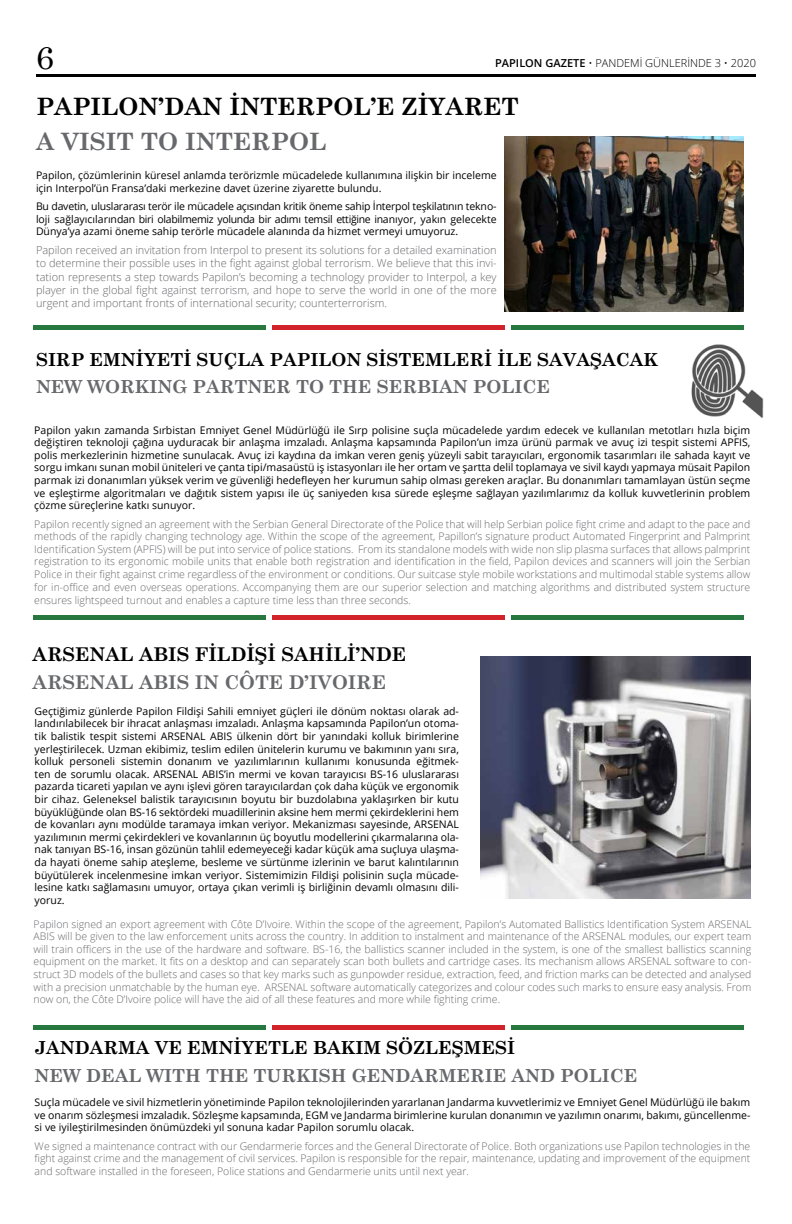
<style>
.page{position:relative;width:792px;height:1224px;background:#fff}
.page>*{position:absolute;margin:0;border:0;box-sizing:border-box;transform-origin:0 0}
.t1{font:32px "Century Schoolbook";color:#000}
.t2{font:700 24px "Century Schoolbook";color:#000}
.t3{font:700 24px "Century Schoolbook";color:#67686b}
.t4{font:700 19px "Century Schoolbook";color:#000}
.t5{font:700 19px "Century Schoolbook";color:#67686b}
.t6{font:700 18px "Century Schoolbook";color:#000}
.t7{font:700 18px "Century Schoolbook";color:#67686b}
.t8{font:300 11px/13.2px "Open Sans";color:#67686b;text-align:justify}
.t9{font:300 11px "Open Sans";color:#000}
.t10{font:10.5px/12.6px "Open Sans";color:#000;text-align:justify}
.t11{font:300 10.5px/12.6px "Open Sans";color:#67686b;text-align:justify}
.s1{font-weight:600}
</style>
<div class="page">
<hr style="left:36px;top:74px;width:720px;height:3px;background:#000">
<img style="left:691px;top:344px;width:73px;height:74px">
<img style="left:505px;top:136px;width:239px;height:176px">
<hr style="left:33px;top:326px;width:233px;height:4px;background:#27783e">
<div style="left:33px;top:1025px;width:233px;height:5px;background:#27783e"></div>
<div style="left:33px;top:615px;width:233px;height:5px;background:#27783e"></div>
<hr style="left:272px;top:326px;width:233px;height:4px;background:#d2232a">
<div style="left:272px;top:1025px;width:233px;height:5px;background:#d2232a"></div>
<div style="left:272px;top:615px;width:233px;height:5px;background:#d2232a"></div>
<hr style="left:511px;top:326px;width:233px;height:4px;background:#27783e">
<div style="left:511px;top:1025px;width:233px;height:5px;background:#27783e"></div>
<div style="left:511px;top:615px;width:233px;height:5px;background:#27783e"></div>
<img style="left:481px;top:657px;width:269px;height:241px">
<h1 class="t1" style="left:36px;top:31px;width:19px">6</h1>
<p class="t9" style="left:495px;top:56px;width:262px"><span class="s1">PAPILON GAZETE</span> • PANDEMİ GÜNLERİNDE 3 • 2020</p>
<h2 class="t2" style="left:36px;top:88px;width:484px">PAPILON’DAN İNTERPOL’E ZİYARET</h2>
<h2 class="t3" style="left:36px;top:122px;width:292px">A VISIT TO INTERPOL</h2>
<p class="t10" style="left:36px;top:169px;width:462px">Papilon, çözümlerinin küresel anlamda terörizmle mücadelede kullanımına ilişkin bir inceleme için Interpol’ün Fransa’daki merkezine davet üzerine ziyarette bulundu.</p>
<p class="t10" style="left:36px;top:200px;width:462px">Bu davetin, uluslararası terör ile mücadele açısından kritik öneme sahip İnterpol teşkilatının tekno&shy;loji sağlayıcılarından biri olabilmemiz yolunda bir adımı temsil ettiğine inanıyor, yakın gelecekte Dünya’ya azami öneme sahip terörle mücadele alanında da hizmet vermeyi umuyoruz.</p>
<p class="t8" style="left:36px;top:243px;width:462px">Papilon received an invitation from Interpol to present its solutions for a detailed examination to determine their possible uses in the fight against global terrorism. We believe that this invi&shy;tation represents a step towards Papilon’s becoming a technology provider to Interpol, a key player in the global fight against terrorism, and hope to serve the world in one of the more urgent and important fronts of international security; counterterrorism.</p>
<h3 class="t6" style="left:36px;top:345px;width:624px">SIRP EMNİYETİ SUÇLA PAPILON SİSTEMLERİ İLE SAVAŞACAK</h3>
<h3 class="t7" style="left:36px;top:372px;width:516px">NEW WORKING PARTNER TO THE SERBIAN POLICE</h3>
<p class="t10" style="left:34px;top:423px;width:718px">Papilon yakın zamanda Sırbistan Emniyet Genel Müdürlüğü ile Sırp polisine suçla mücadelede yardım edecek ve kullanılan metotları hızla biçim değiştiren teknoloji çağına uyduracak bir anlaşma imzaladı. Anlaşma kapsamında Papilon’un imza ürünü parmak ve avuç izi tespit sistemi APFIS, polis merkezlerinin hizmetine sunulacak. Avuç izi kaydına da imkan veren geniş yüzeyli sabit tarayıcıları, ergonomik tasarımları ile sahada kayıt ve sorgu imkanı sunan mobil üniteleri ve çanta tipi/masaüstü iş istasyonları ile her ortam ve şartta delil toplamaya ve sivil kaydı yapmaya müsait Papilon parmak izi donanımları yüksek verim ve güvenliği hedefleyen her kurumun sahip olması gereken araçlar. Bu donanımları tamamlayan üstün seçme ve eşleştirme algoritmaları ve dağıtık sistem yapısı ile üç saniyeden kısa sürede eşleşme sağlayan yazılımlarımız da kolluk kuvvetlerinin problem çözme süreçlerine katkı sunuyor.</p>
<p class="t11" style="left:34px;top:517px;width:718px">Papilon recently signed an agreement with the Serbian General Directorate of the Police that will help Serbian police fight crime and adapt to the pace and methods of the rapidly changing technology age. Within the scope of the agreement, Papillon’s signature product Automated Fingerprint and Palmprint Identification System (APFIS) will be put into service of police stations. From its standalone models with wide non slip plasma surfaces that allows palmprint registration to its ergonomic mobile units that enable both registration and identification in the field, Papilon devices and scanners will join the Serbian Police in their fight against crime regardless of the environment or conditions. Our suitcase style mobile workstations and multimodal stable systems allow for in-office and even overseas operations. Accompanying them are our superior selection and matching algorithms and distributed system structure ensures lightspeed turnout and enables a capture time less than three seconds.</p>
<h3 class="t4" style="left:33px;top:639px;width:375px">ARSENAL ABIS FİLDİŞİ SAHİLİ’NDE</h3>
<h3 class="t5" style="left:33px;top:668px;width:355px">ARSENAL ABIS IN CÔTE D’IVOIRE</h3>
<p class="t10" style="left:35px;top:704px;width:426px">Geçtiğimiz günlerde Papilon Fildişi Sahili emniyet güçleri ile dönüm noktası olarak ad&shy;landırılabilecek bir ihracat anlaşması imzaladı. Anlaşma kapsamında Papilon’un otoma&shy;tik balistik tespit sistemi ARSENAL ABIS ülkenin dört bir yanındaki kolluk birimlerine yerleştirilecek. Uzman ekibimiz, teslim edilen ünitelerin kurumu ve bakımının yanı sıra, kolluk personeli sistemin donanım ve yazılımlarının kullanımı konusunda eğitmek&shy;ten de sorumlu olacak. ARSENAL ABIS’in mermi ve kovan tarayıcısı BS-16 uluslararası pazarda ticareti yapılan ve aynı işlevi gören tarayıcılardan çok daha küçük ve ergonomik bir cihaz. Geleneksel balistik tarayıcısının boyutu bir buzdolabına yaklaşırken bir kutu büyüklüğünde olan BS-16 sektördeki muadillerinin aksine hem mermi çekirdeklerini hem de kovanları aynı modülde taramaya imkan veriyor. Mekanizması sayesinde, ARSENAL yazılımının mermi çekirdekleri ve kovanlarının üç boyutlu modellerini çıkarmalarına ola&shy;nak tanıyan BS-16, insan gözünün tahlil edemeyeceği kadar küçük ama suçluya ulaşma&shy;da hayati öneme sahip ateşleme, besleme ve sürtünme izlerinin ve barut kalıntılarının büyütülerek incelenmesine imkan veriyor. Sistemimizin Fildişi polisinin suçla mücade&shy;lesine katkı sağlamasını umuyor, ortaya çıkan verimli iş birliğinin devamlı olmasını dili&shy;yoruz.</p>
<p class="t11" style="left:34px;top:917px;width:719px">Papilon signed an export agreement with Côte D’Ivoire. Within the scope of the agreement, Papilon’s Automated Ballistics Identification System ARSENAL ABIS will be given to the law enforcement units across the country. In addition to instalment and maintenance of the ARSENAL modules, our expert team will train officers in the use of the hardware and software. BS-16, the ballistics scanner included in the system, is one of the smallest ballistics scanning equipment on the market. It fits on a desktop and can separately scan both bullets and cartridge cases. Its mechanism allows ARSENAL software to con&shy;struct 3D models of the bullets and cases so that key marks such as gunpowder residue, extraction, feed, and friction marks can be detected and analysed with a precision unmatchable by the human eye. ARSENAL software automatically categorizes and colour codes such marks to ensure easy analysis. From now on, the Côte D’Ivoire police will have the aid of all these features and more while fighting crime.</p>
<h3 class="t6" style="left:35px;top:1034px;width:482px">JANDARMA VE EMNİYETLE BAKIM SÖZLEŞMESİ</h3>
<h3 class="t7" style="left:35px;top:1061px;width:604px">NEW DEAL WITH THE TURKISH GENDARMERIE AND POLICE</h3>
<p class="t10" style="left:35px;top:1096px;width:717px">Suçla mücadele ve sivil hizmetlerin yönetiminde Papilon teknolojilerinden yararlanan Jandarma kuvvetlerimiz ve Emniyet Genel Müdürlüğü ile bakım ve onarım sözleşmesi imzaladık. Sözleşme kapsamında, EGM ve Jandarma birimlerine kurulan donanımın ve yazılımın onarımı, bakımı, güncellenme&shy;si ve iyileştirilmesinden önümüzdeki yıl sonuna kadar Papilon sorumlu olacak.</p>
<p class="t11" style="left:35px;top:1139px;width:717px">We signed a maintenance contract with our Gendarmerie forces and the General Directorate of Police. Both organizations use Papilon technologies in the fight against crime and the management of civil services. Papilon is responsible for the repair, maintenance, updating and improvement of the equipment and software installed in the foreseen, Police stations and Gendarmerie units until next year.</p>
</div>
